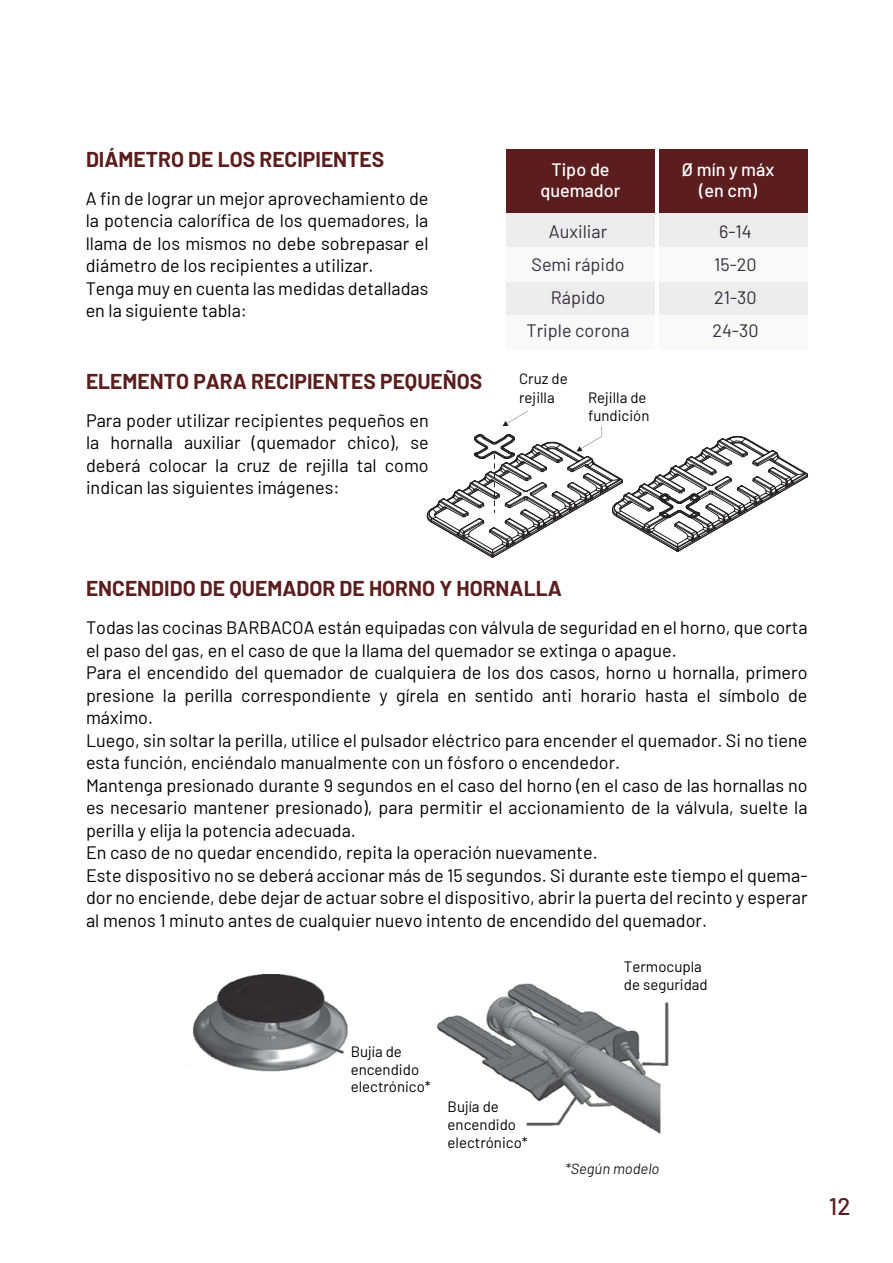
<style>
.page{position:relative;width:893px;height:1263px;background:#fff}
.page>*{position:absolute;margin:0;border:0;box-sizing:border-box;transform-origin:0 0}
.t1{font:500 24px "Barlow";color:#5b1d1e}
.t2{font:700 21px "Barlow";color:#5b1d1e}
.t3{font:18px/22.5px "Barlow";color:#000}
.t4{font:18px/33px "Barlow";color:#342f3b;text-align:center}
.t5{font:500 18px/21.6px "Barlow";color:#fff;text-align:center}
.t6{font:15px/17.7px "Barlow";color:#000}
.t7{font:italic 14.85px "Barlow";color:#231f20}
</style>
<div class="page">
<div style="left:506px;top:210px;width:149px;height:140px;background:#ededed"></div>
<div style="left:506px;top:149px;width:149px;height:63px;background:#5b1d1e"></div>
<div style="left:659px;top:210px;width:149px;height:140px;background:#ededed"></div>
<div style="left:659px;top:149px;width:148px;height:64px;background:#5b1d1e"></div>
<div style="left:506px;top:247px;width:149px;height:34px;background:#f9f9f9"></div>
<div style="left:506px;top:316px;width:149px;height:34px;background:#f9f9f9"></div>
<div style="left:659px;top:247px;width:148px;height:34px;background:#f9f9f9"></div>
<div style="left:659px;top:316px;width:148px;height:34px;background:#f9f9f9"></div>
<img style="left:188px;top:975px;width:481px;height:159px">
<svg style="left:427px;top:411px;width:381px;height:147px"></svg>
<p class="t2" style="left:86px;top:144px;width:300px">DIÁMETRO DE LOS RECIPIENTES</p>
<p class="t3" style="left:86px;top:185px;width:344px">A fin de lograr un mejor aprovechamiento de la potencia calorífica de los quemadores, la llama de los mismos no debe sobrepasar el diámetro de los recipientes a utilizar.<br>Tenga muy en cuenta las medidas detalladas en la siguiente tabla:</p>
<p class="t2" style="left:86px;top:366px;width:398px">ELEMENTO PARA RECIPIENTES PEQUEÑOS</p>
<p class="t3" style="left:86px;top:408px;width:344px;text-align:justify">Para poder utilizar recipientes pequeños en la hornalla auxiliar (quemador chico), se deberá colocar la cruz de rejilla tal como indican las siguientes imágenes:</p>
<p class="t5" style="left:540px;top:157px;width:82px">Tipo de quemador</p>
<p class="t5" style="left:682px;top:157px;width:94px">Ø mín y máx (en cm)</p>
<p class="t4" style="left:526px;top:214px;width:105px">Auxiliar<br>Semi rápido<br>Rápido<br>Triple corona</p>
<p class="t4" style="left:712px;top:213px;width:48px">6-14<br>15-20<br>21-30<br>24-30</p>
<p class="t6" style="left:519px;top:368px;width:50px;line-height:18.8px">Cruz de rejilla</p>
<p class="t6" style="left:588px;top:387px;width:63px;line-height:18.8px">Rejilla de fundición</p>
<p class="t2" style="left:86px;top:573px;width:477px">ENCENDIDO DE QUEMADOR DE HORNO Y HORNALLA</p>
<p class="t3" style="left:86px;top:615px;width:723px">Todas las cocinas BARBACOA están equipadas con válvula de seguridad en el horno, que corta el paso del gas, en el caso de que la llama del quemador se extinga o apague.<br>Para el encendido del quemador de cualquiera de los dos casos, horno u hornalla, primero presione la perilla correspondiente y gírela en sentido anti horario hasta el símbolo de máximo.<br>Luego, sin soltar la perilla, utilice el pulsador eléctrico para encender el quemador. Si no tiene esta función, enciéndalo manualmente con un fósforo o encendedor.<br>Mantenga presionado durante 9 segundos en el caso del horno (en el caso de las hornallas no es necesario mantener presionado), para permitir el accionamiento de la válvula, suelte la perilla y elija la potencia adecuada.<br>En caso de no quedar encendido, repita la operación nuevamente.<br>Este dispositivo no se deberá accionar más de 15 segundos. Si durante este tiempo el quema&shy;dor no enciende, debe dejar de actuar sobre el dispositivo, abrir la puerta del recinto y esperar al menos 1 minuto antes de cualquier nuevo intento de encendido del quemador.</p>
<p class="t6" style="left:351px;top:1041px;width:82px">Bujía de encendido electrónico*</p>
<p class="t6" style="left:448px;top:1096px;width:82px">Bujía de encendido electrónico*</p>
<p class="t6" style="left:624px;top:956px;width:85px">Termocupla de seguridad</p>
<p class="t7" style="left:565px;top:1158px;width:96px">*Según modelo</p>
<h1 class="t1" style="left:829px;top:1189px;width:23px">12</h1>
</div>
